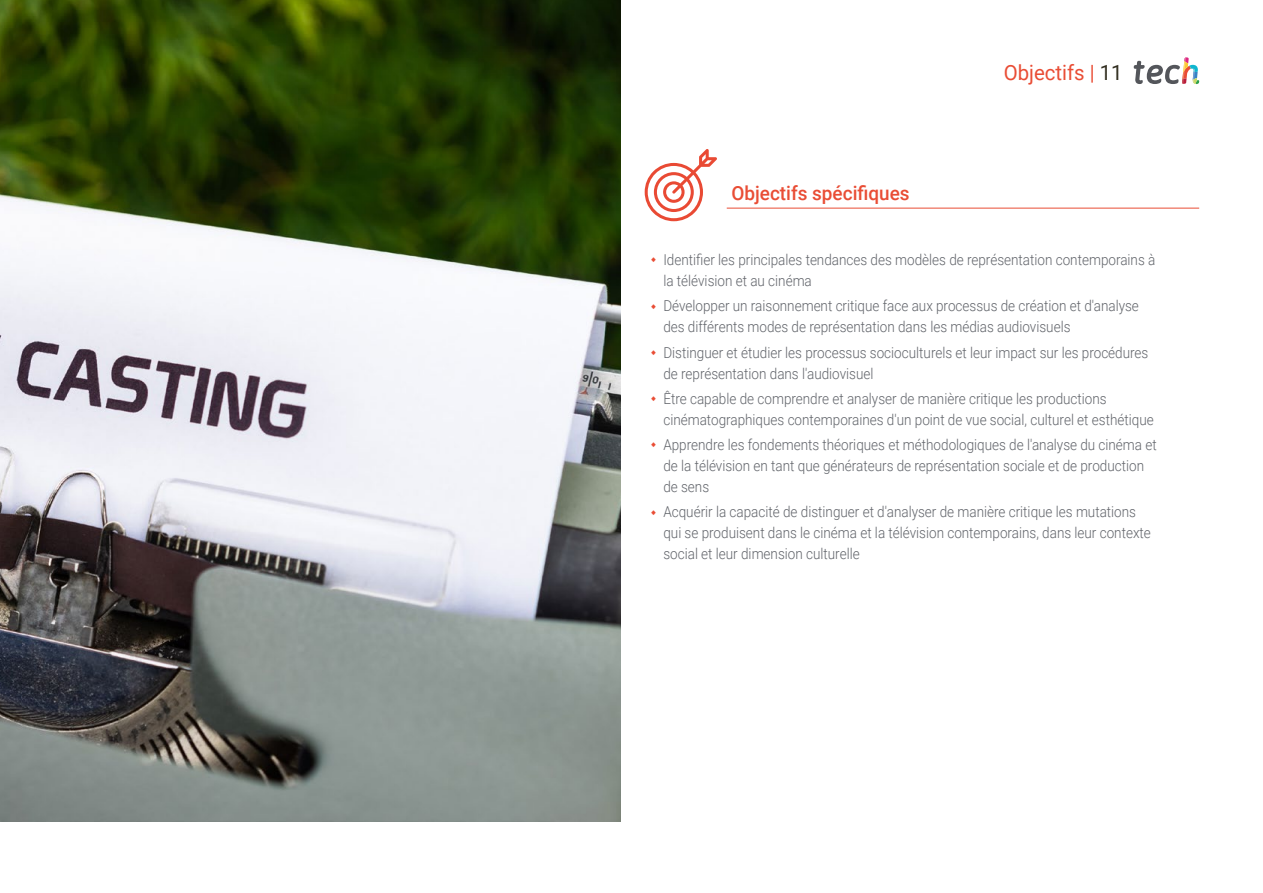
<style>
.page{position:relative;width:1263px;height:893px;background:#fff}
.page>*{position:absolute;margin:0;border:0;box-sizing:border-box;transform-origin:0 0}
.t1{font:21px "Roboto";color:#e94d35}
.t2{font:500 19.5px "Roboto";color:#e94d35}
.t3{font:300 15px/21px "Roboto";color:#61646a;scale:.9 1}
.s1{color:#312e20}
</style>
<div class="page">
<hr style="left:727px;top:208px;width:472px;height:1px;background:#e94d35">
<svg style="left:645px;top:149px;width:72px;height:72px"></svg>
<img style="left:0;top:0;width:621px;height:822px">
<svg style="left:1134px;top:57px;width:65px;height:27px"></svg>
<h2 class="t2" style="left:731px;top:179px;width:180px">Objectifs spécifiques</h2>
<h1 class="t1" style="left:1004px;top:57px;width:120px">Objectifs | <span class="s1">11</span></h1>
<p class="t3" style="left:663px;top:249px;width:548px">Identifier les principales tendances des modèles de représentation contemporains à la télévision et au cinéma</p>
<p class="t3" style="left:663px;top:295px;width:530px">Développer un raisonnement critique face aux processus de création et d'analyse des différents modes de représentation dans les médias audiovisuels</p>
<p class="t3" style="left:663px;top:341px;width:540px">Distinguer et étudier les processus socioculturels et leur impact sur les procédures de représentation dans l'audiovisuel</p>
<p class="t3" style="left:663px;top:388px;width:546px">Être capable de comprendre et analyser de manière critique les productions cinématographiques contemporaines d'un point de vue social, culturel et esthétique</p>
<p class="t3" style="left:663px;top:434px;width:550px">Apprendre les fondements théoriques et méthodologiques de l'analyse du cinéma et de la télévision en tant que générateurs de représentation sociale et de production de sens</p>
<p class="t3" style="left:663px;top:501px;width:543px">Acquérir la capacité de distinguer et d'analyser de manière critique les mutations qui se produisent dans le cinéma et la télévision contemporains, dans leur contexte social et leur dimension culturelle</p>
</div>
